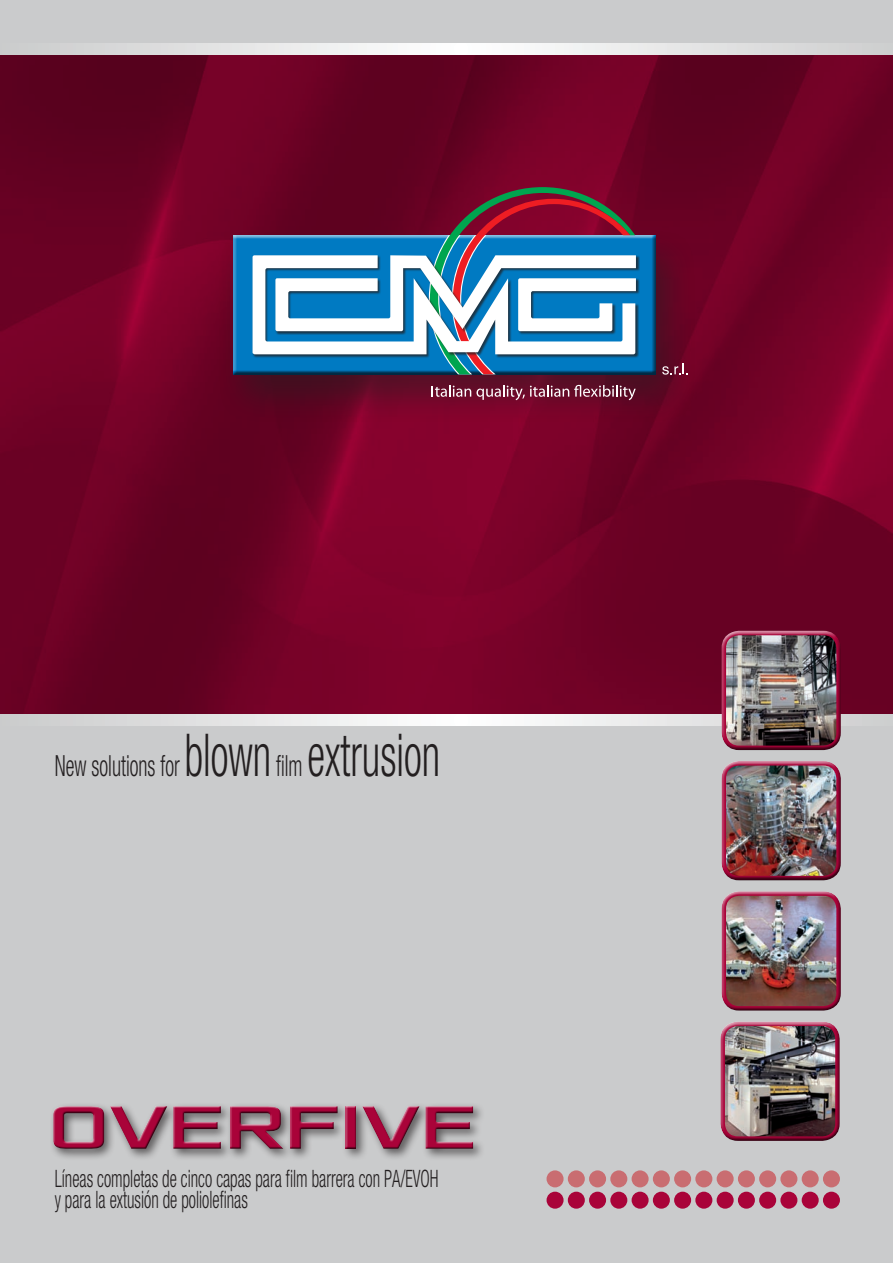
<style>
.page{position:relative;width:893px;height:1263px;background:#cacbcc}
.page>*{position:absolute;margin:0;border:0;box-sizing:border-box;transform-origin:0 0}
.t1{font:700 64.5px "Xolonium";color:#a90339}
.t2{font:300 condensed 29.25px "Helvetica Neue";color:#231f20;scale:.7 1}
.t3{font:300 condensed 24px/21px "Helvetica Neue";color:#231f20;scale:.7 1}
.s1{font-size:59.1px}
</style>
<div class="page">
<img style="left:1px;top:54px;width:892px;height:660px">
<img style="left:0;top:55px;width:1px;height:659px">
<div style="left:547px;top:1192px;width:17px;height:17px;background:#a90339;border-radius:50%"></div>
<div style="left:568px;top:1192px;width:17px;height:17px;background:#a90339;border-radius:50%"></div>
<div style="left:589px;top:1192px;width:17px;height:17px;background:#a90339;border-radius:50%"></div>
<div style="left:610px;top:1192px;width:17px;height:17px;background:#a90339;border-radius:50%"></div>
<div style="left:632px;top:1192px;width:17px;height:17px;background:#a90339;border-radius:50%"></div>
<div style="left:653px;top:1192px;width:17px;height:17px;background:#a90339;border-radius:50%"></div>
<div style="left:674px;top:1192px;width:17px;height:17px;background:#a90339;border-radius:50%"></div>
<div style="left:695px;top:1192px;width:17px;height:17px;background:#a90339;border-radius:50%"></div>
<div style="left:717px;top:1192px;width:17px;height:17px;background:#a90339;border-radius:50%"></div>
<div style="left:738px;top:1192px;width:17px;height:17px;background:#a90339;border-radius:50%"></div>
<div style="left:759px;top:1192px;width:17px;height:17px;background:#a90339;border-radius:50%"></div>
<div style="left:780px;top:1192px;width:17px;height:17px;background:#a90339;border-radius:50%"></div>
<div style="left:802px;top:1192px;width:17px;height:17px;background:#a90339;border-radius:50%"></div>
<div style="left:823px;top:1192px;width:17px;height:17px;background:#a90339;border-radius:50%"></div>
<div style="left:547px;top:1170px;width:17px;height:17px;background:#c96d71;border-radius:50%"></div>
<div style="left:568px;top:1170px;width:17px;height:17px;background:#c96d71;border-radius:50%"></div>
<div style="left:589px;top:1170px;width:17px;height:17px;background:#c96d71;border-radius:50%"></div>
<div style="left:610px;top:1170px;width:17px;height:17px;background:#c96d71;border-radius:50%"></div>
<div style="left:632px;top:1170px;width:17px;height:17px;background:#c96d71;border-radius:50%"></div>
<div style="left:653px;top:1170px;width:17px;height:17px;background:#c96d71;border-radius:50%"></div>
<div style="left:674px;top:1170px;width:17px;height:17px;background:#c96d71;border-radius:50%"></div>
<div style="left:695px;top:1170px;width:17px;height:17px;background:#c96d71;border-radius:50%"></div>
<div style="left:717px;top:1170px;width:17px;height:17px;background:#c96d71;border-radius:50%"></div>
<div style="left:738px;top:1170px;width:17px;height:17px;background:#c96d71;border-radius:50%"></div>
<div style="left:759px;top:1170px;width:17px;height:17px;background:#c96d71;border-radius:50%"></div>
<div style="left:780px;top:1170px;width:17px;height:17px;background:#c96d71;border-radius:50%"></div>
<div style="left:802px;top:1170px;width:17px;height:17px;background:#c96d71;border-radius:50%"></div>
<div style="left:823px;top:1170px;width:17px;height:17px;background:#c96d71;border-radius:50%"></div>
<div style="left:721px;top:760px;width:120px;height:114px;background:#fff;opacity:.75"></div>
<div style="left:721px;top:766px;width:122px;height:116px;background:#231f20;opacity:.75"></div>
<div style="left:720px;top:1021px;width:120px;height:114px;background:#fff;opacity:.75"></div>
<div style="left:720px;top:1026px;width:121px;height:116px;background:#231f20;opacity:.75"></div>
<div style="left:721px;top:890px;width:120px;height:114px;background:#fff;opacity:.75"></div>
<div style="left:721px;top:896px;width:122px;height:116px;background:#231f20;opacity:.75"></div>
<div style="left:50px;top:1102px;width:436px;height:59px;background:#231f20;opacity:.65"></div>
<div style="left:51px;top:1103px;width:424px;height:46px;background:#c4c5c6"></div>
<div style="left:52px;top:1105px;width:424px;height:46px;background:#231f20;opacity:.75"></div>
<svg style="left:93px;top:43px;width:737px;height:11px;background:#e9eaea"></svg>
<svg style="left:93px;top:714px;width:628px;height:11px;background:#eceded"></svg>
<div style="left:721px;top:630px;width:120px;height:114px;background:#fff;opacity:.75"></div>
<div style="left:721px;top:635px;width:122px;height:116px;background:#231f20;opacity:.75"></div>
<div style="left:217px;top:228px;width:480px;height:196px;background:#231f20;opacity:.5"></div>
<div style="left:231px;top:234px;width:426px;height:141px;background:#231f20;opacity:.75"></div>
<svg style="left:253px;top:187px;width:383px;height:187px;background:#6d82a3"></svg>
<svg style="left:432px;top:385px;width:204px;height:15px;background:#884259"></svg>
<svg style="left:662px;top:364px;width:26px;height:11px"></svg>
<p class="t2" style="left:55px;top:748px;width:552px">New solutions for <span class="s1">blown</span> film <span class="s1">extrusion</span></p>
<h1 class="t1" style="left:49px;top:1091px;width:430px">OVERFIVE</h1>
<p class="t3" style="left:55px;top:1168px;width:550px">Líneas completas de cinco capas para film barrera con PA/EVOH y para la extusión de poliolefinas</p>
</div>
